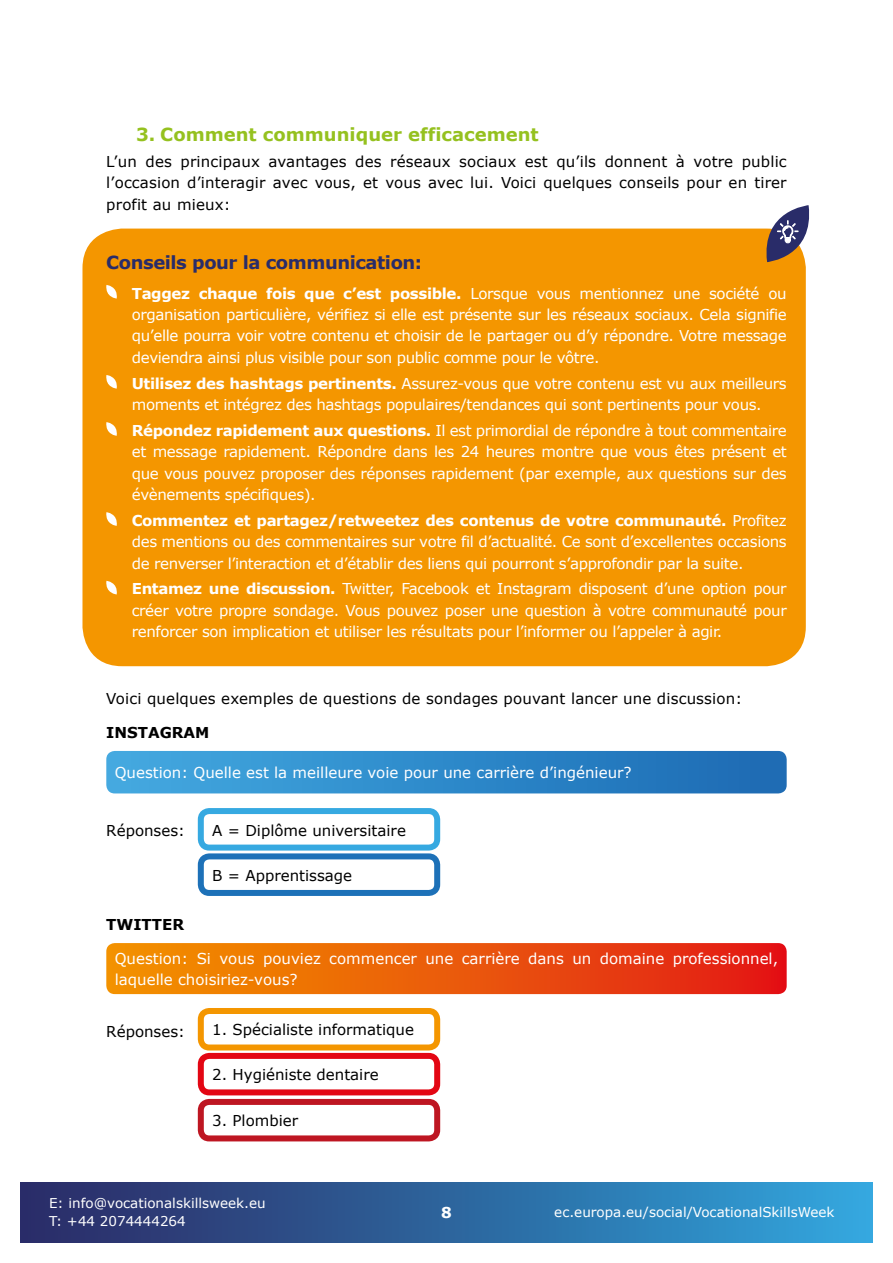
<style>
.page{position:relative;width:893px;height:1263px;background:#fff}
.page>*{position:absolute;margin:0;border:0;box-sizing:border-box;transform-origin:0 0}
.t1{font:700 18px "Verdana";color:#95c11f}
.t2{font:700 18px "Verdana";letter-spacing:-.025em;color:#292c69}
.t3{font:15px/21.5px "Verdana";letter-spacing:-.025em;color:#fff;text-align:justify}
.t4{font:15px/21.5px "Verdana";color:#000;text-align:justify}
.t5{font:15px/21.5px "Verdana";color:#fff}
.t6{font:700 15px "Verdana";color:#000}
.t7{font:700 15px "Verdana";color:#fff}
.t8{font:13.5px/18px "Verdana";color:#fff}
.s1{font-weight:700}
</style>
<div class="page">
<div style="left:21px;top:1182px;width:851px;height:60px;background:linear-gradient(to right,#2a2762,#31a5dc)"></div>
<svg style="left:106px;top:751px;width:681px;height:42px;background:#2f89c9"></svg>
<div style="left:198px;top:808px;width:242px;height:42px;border:6px solid #36a9e1;border-radius:9px"></div>
<div style="left:198px;top:853px;width:242px;height:43px;border:6px solid #1d71b8;border-radius:9px"></div>
<svg style="left:106px;top:943px;width:681px;height:51px;background:#ea580a"></svg>
<div style="left:198px;top:1008px;width:242px;height:42px;border:6px solid #f49600;border-radius:9px"></div>
<div style="left:198px;top:1053px;width:242px;height:42px;border:6px solid #e30613;border-radius:9px"></div>
<div style="left:198px;top:1099px;width:242px;height:42px;border:6px solid #be1622;border-radius:9px"></div>
<div style="left:82px;top:229px;width:724px;height:437px;background:#f49600;border-radius:40px"></div>
<svg style="left:106px;top:285px;width:11px;height:14px"></svg>
<svg style="left:106px;top:375px;width:11px;height:14px"></svg>
<svg style="left:106px;top:422px;width:11px;height:14px"></svg>
<svg style="left:106px;top:512px;width:11px;height:14px"></svg>
<svg style="left:106px;top:581px;width:11px;height:13px"></svg>
<svg style="left:760px;top:205px;width:50px;height:57px"></svg>
<p class="t1" style="left:136px;top:122px;width:404px">3. Comment communiquer efficacement</p>
<p class="t4" style="left:106px;top:151px;width:682px">L’un des principaux avantages des réseaux sociaux est qu’ils donnent à votre public l’occasion d’interagir avec vous, et vous avec lui. Voici quelques conseils pour en tirer profit au mieux:</p>
<p class="t2" style="left:106px;top:249px;width:317px">Conseils pour la communication:</p>
<p class="t3" style="left:132px;top:282px;width:656px"><span class="s1">Taggez chaque fois que c’est possible.</span> Lorsque vous mentionnez une société ou organisation particulière, vérifiez si elle est présente sur les réseaux sociaux. Cela signifie qu’elle pourra voir votre contenu et choisir de le partager ou d’y répondre. Votre message deviendra ainsi plus visible pour son public comme pour le vôtre.</p>
<p class="t3" style="left:132px;top:372px;width:656px"><span class="s1">Utilisez des hashtags pertinents.</span> Assurez-vous que votre contenu est vu aux meilleurs moments et intégrez des hashtags populaires/tendances qui sont pertinents pour vous.</p>
<p class="t3" style="left:132px;top:419px;width:657px"><span class="s1">Répondez rapidement aux questions.</span> Il est primordial de répondre à tout commentaire et message rapidement. Répondre dans les 24 heures montre que vous êtes présent et que vous pouvez proposer des réponses rapidement (par exemple, aux questions sur des évènements spécifiques).</p>
<p class="t3" style="left:132px;top:509px;width:656px"><span class="s1">Commentez et partagez/retweetez des contenus de votre communauté.</span> Profitez des mentions ou des commentaires sur votre fil d’actualité. Ce sont d’excellentes occasions de renverser l’interaction et d’établir des liens qui pourront s’approfondir par la suite.</p>
<p class="t3" style="left:132px;top:578px;width:656px"><span class="s1">Entamez une discussion.</span> Twitter, Facebook et Instagram disposent d’une option pour créer votre propre sondage. Vous pouvez poser une question à votre communauté pour renforcer son implication et utiliser les résultats pour l’informer ou l’appeler à agir.</p>
<p class="t4" style="left:106px;top:688px;width:637px">Voici quelques exemples de questions de sondages pouvant lancer une discussion:</p>
<p class="t6" style="left:106px;top:722px;width:105px">INSTAGRAM</p>
<p class="t5" style="left:115px;top:762px;width:518px">Question: Quelle est la meilleure voie pour une carrière d’ingénieur?</p>
<p class="t4" style="left:106px;top:820px;width:80px">Réponses:</p>
<p class="t4" style="left:212px;top:819px;width:195px">A = Diplôme universitaire</p>
<p class="t4" style="left:212px;top:864px;width:141px">B = Apprentissage</p>
<p class="t6" style="left:106px;top:914px;width:79px">TWITTER</p>
<p class="t5" style="left:115px;top:947px;width:665px">Question: Si vous pouviez commencer une carrière dans un domaine professionnel, laquelle choisiriez-vous?</p>
<p class="t4" style="left:106px;top:1021px;width:80px">Réponses:</p>
<p class="t4" style="left:212px;top:1019px;width:203px">1. Spécialiste informatique</p>
<p class="t4" style="left:212px;top:1064px;width:168px">2. Hygiéniste dentaire</p>
<p class="t4" style="left:212px;top:1110px;width:87px">3. Plombier</p>
<p class="t8" style="left:49px;top:1194px;width:218px">E: info@vocationalskillsweek.eu<br>T: +44 2074444264</p>
<p class="t8" style="left:554px;top:1203px;width:282px">ec.europa.eu/social/VocationalSkillsWeek</p>
<p class="t7" style="left:441px;top:1202px;width:12px">8</p>
</div>
